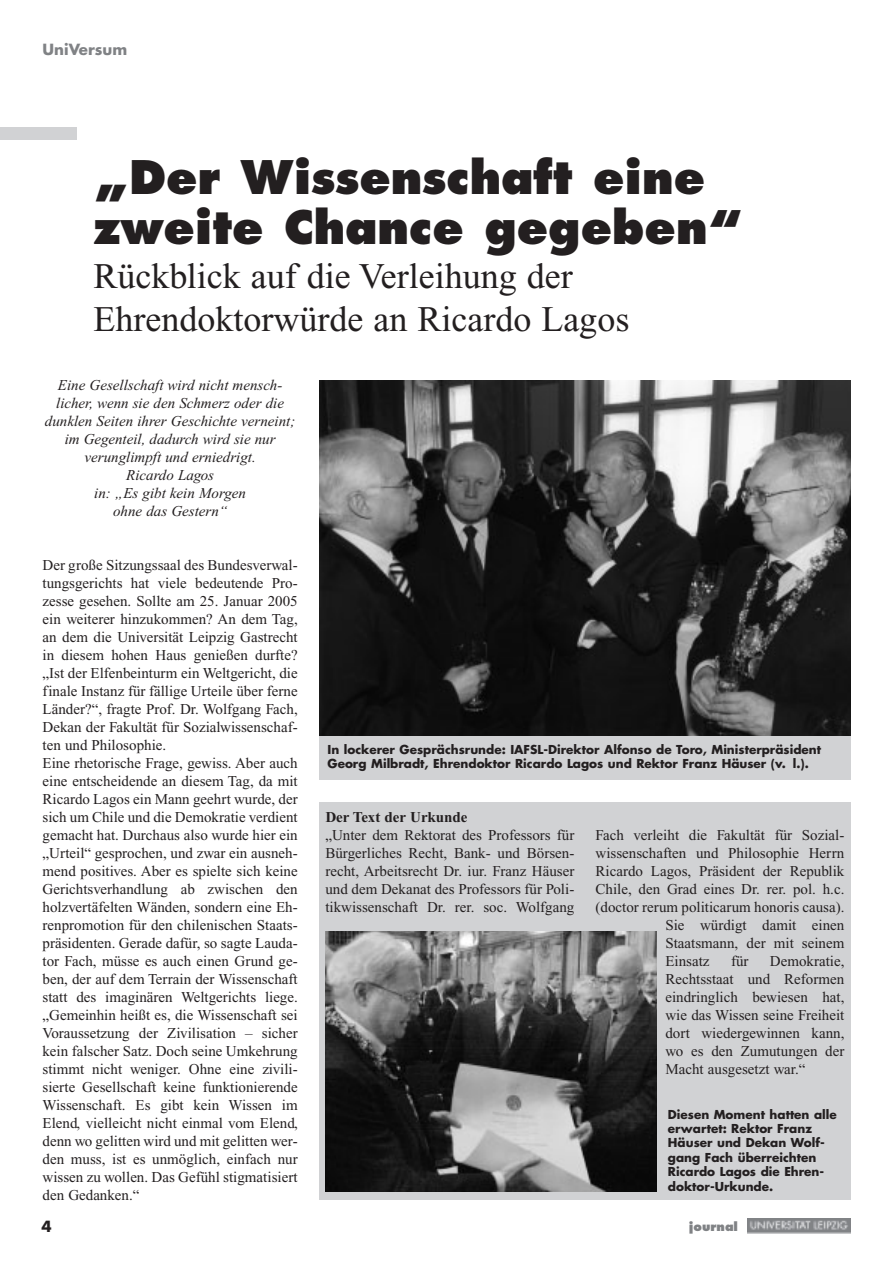
<style>
.page{position:relative;width:893px;height:1262px;background:#fff}
.page>*{position:absolute;margin:0;border:0;box-sizing:border-box;transform-origin:0 0}
.t1{font:800 45px/50.4px "Futura";color:#231f20}
.t2{font:36px/43.2px "Times New Roman";color:#231f20}
.t3{font:15px/18px "Times New Roman";color:#231f20;text-align:justify}
.t4{font:italic 15px/18px "Times New Roman";color:#231f20;text-align:center}
.t5{font:700 15px "Times New Roman";color:#231f20}
.t6{font:700 15px "Futura";color:#808285}
.t7{font:700 15px "Futura";color:#231f20}
.t8{font:700 12px/14.4px "Futura";color:#231f20}
.t9{font:800 12px "Futura";color:#808285}
</style>
<div class="page">
<div style="left:319px;top:801px;width:531px;height:398px;background:#d1d2d4"></div>
<div style="left:747px;top:1218px;width:103px;height:16px;background:#c7c8ca"></div>
<img style="left:747px;top:1218px;width:103px;height:15px">
<div style="left:0;top:128px;width:77px;height:12px;background:#d1d2d4"></div>
<img style="left:319px;top:381px;width:531px;height:355px">
<div style="left:319px;top:736px;width:531px;height:43px;background:#d1d2d4"></div>
<img style="left:325px;top:931px;width:331px;height:260px">
<p class="t6" style="left:43px;top:43px;width:86px">UniVersum</p>
<h1 class="t1" style="left:94px;top:155px;width:651px">„Der Wissenschaft eine zweite Chance gegeben“</h1>
<h2 class="t2" style="left:94px;top:257px;width:537px">Rückblick auf die Verleihung der<br>Ehrendoktorwürde an Ricardo Lagos</h2>
<p class="t4" style="left:45px;top:377px;width:252px">Eine Gesellschaft wird nicht mensch&shy;licher, wenn sie den Schmerz oder die dunklen Seiten ihrer Geschichte verneint; im Gegenteil, dadurch wird sie nur verunglimpft und erniedrigt.<br>Ricardo Lagos<br>in: „Es gibt kein Morgen<br>ohne das Gestern“</p>
<p class="t3" style="left:43px;top:557px;width:257px;text-align:left">Der große Sitzungssaal des Bundesverwal&shy;tungsgerichts hat viele bedeutende Pro&shy;zesse gesehen. Sollte am 25. Januar 2005 ein weiterer hinzukommen? An dem Tag, an dem die Universität Leipzig Gastrecht in diesem hohen Haus genießen durfte? „Ist der Elfenbeinturm ein Weltgericht, die finale Instanz für fällige Urteile über ferne Länder?“, fragte Prof. Dr. Wolfgang Fach, Dekan der Fakultät für Sozialwissenschaf&shy;ten und Philosophie.<br>Eine rhetorische Frage, gewiss. Aber auch eine entscheidende an diesem Tag, da mit Ricardo Lagos ein Mann geehrt wurde, der sich um Chile und die Demokratie verdient gemacht hat. Durchaus also wurde hier ein „Urteil“ gesprochen, und zwar ein ausneh&shy;mend positives. Aber es spielte sich keine Gerichtsverhandlung ab zwischen den holzvertäfelten Wänden, sondern eine Eh&shy;renpromotion für den chilenischen Staats&shy;präsidenten. Gerade dafür, so sagte Lauda&shy;tor Fach, müsse es auch einen Grund ge&shy;ben, der auf dem Terrain der Wissenschaft statt des imaginären Weltgerichts liege. „Gemeinhin heißt es, die Wissenschaft sei Voraussetzung der Zivilisation – sicher kein falscher Satz. Doch seine Umkehrung stimmt nicht weniger. Ohne eine zivili&shy;sierte Gesellschaft keine funktionierende Wissenschaft. Es gibt kein Wissen im Elend, vielleicht nicht einmal vom Elend, denn wo gelitten wird und mit gelitten wer&shy;den muss, ist es unmöglich, einfach nur wissen zu wollen. Das Gefühl stigmatisiert den Gedanken.“</p>
<p class="t8" style="left:327px;top:743px;width:495px">In lockerer Gesprächsrunde: IAFSL-Direktor Alfonso de Toro, Ministerpräsident<br>Georg Milbradt, Ehrendoktor Ricardo Lagos und Rektor Franz Häuser (v. l.).</p>
<p class="t5" style="left:325px;top:812px;width:144px">Der Text der Urkunde</p>
<p class="t3" style="left:325px;top:827px;width:250px">„Unter dem Rektorat des Professors für Bürgerliches Recht, Bank- und Börsen&shy;recht, Arbeitsrecht Dr. iur. Franz Häuser und dem Dekanat des Professors für Poli&shy;tikwissenschaft Dr. rer. soc. Wolfgang</p>
<p class="t3" style="left:595px;top:827px;width:250px">Fach verleiht die Fakultät für Sozial-</p>
<p class="t3" style="left:595px;top:845px;width:250px">wissenschaften und Philosophie Herrn</p>
<p class="t3" style="left:595px;top:863px;width:250px">Ricardo Lagos, Präsident der Republik</p>
<p class="t3" style="left:595px;top:881px;width:250px">Chile, den Grad eines Dr. rer. pol. h.c.</p>
<p class="t3" style="left:595px;top:899px;width:250px">(doctor rerum politicarum honoris causa).</p>
<p class="t3" style="left:665px;top:917px;width:180px">Sie würdigt damit einen</p>
<p class="t3" style="left:665px;top:935px;width:180px">Staatsmann, der mit seinem</p>
<p class="t3" style="left:665px;top:953px;width:46px">Einsatz</p>
<p class="t3" style="left:731px;top:953px;width:19px">für</p>
<p class="t3" style="left:665px;top:953px;width:180px;text-indent:104px">Demokratie, Rechtsstaat und Reformen eindringlich bewiesen hat, wie das Wissen seine Freiheit dort wiedergewinnen kann, wo es den Zumutungen der Macht ausgesetzt war.“</p>
<p class="t8" style="left:668px;top:1108px;width:170px">Diesen Moment hatten alle erwartet: Rektor Franz<br>Häuser und Dekan Wolf&shy;gang Fach überreichten<br>Ricardo Lagos die Ehren&shy;doktor-Urkunde.</p>
<p class="t7" style="left:42px;top:1219px;width:12px">4</p>
<p class="t9" style="left:689px;top:1220px;width:51px">journal</p>
</div>
